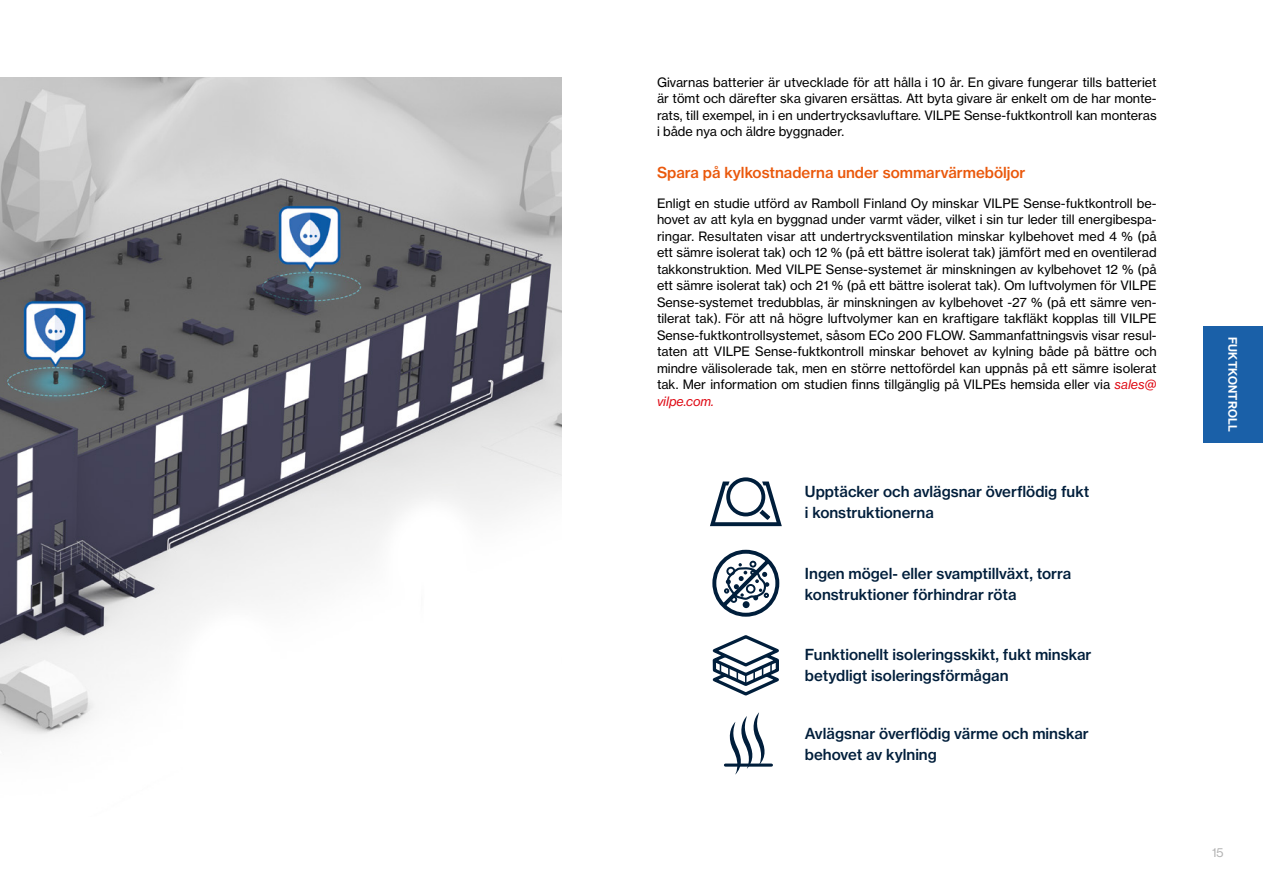
<style>
.page{position:relative;width:1263px;height:893px;background:#fff}
.page>*{position:absolute;margin:0;border:0;box-sizing:border-box;transform-origin:0 0}
.Icon_Text{font:15px/21px "N Haas Grotesk TX Pro 65 Md";color:#001e3b}
.Small_Headlines{font:15px "N Haas Grotesk TX Pro 65 Md";color:#ea580b}
.Body_Text_Neue{font:12.75px/16.5px "N Haas Grotesk TX Pro 55 Rg";color:#000;text-align:justify}
.t1{font:12.75px "N Haas Grotesk DS Pro 55 Rg";color:#b2b2b2}
.t2{font:12px "N Haas Grotesk DS Pro 65 Md";letter-spacing:.015em;color:#fff}
.s1{font-family:"N Haas Grotesk TX Pro 56 It";color:#df0914}
</style>
<div class="page">
<img style="left:0;top:77px;width:561px;height:659px">
<svg style="left:729px;top:712px;width:36px;height:63px"></svg>
<svg style="left:725px;top:763px;width:46px;height:4px"></svg>
<svg style="left:712px;top:635px;width:67px;height:61px"></svg>
<svg style="left:712px;top:549px;width:68px;height:68px"></svg>
<svg style="left:710px;top:477px;width:72px;height:49px"></svg>
<div style="left:1203px;top:326px;width:60px;height:117px;background:#1a60a8"></div>
<p class="Body_Text_Neue" style="left:657px;top:74px;width:501px">Givarnas batterier är utvecklade för att hålla i 10 år. En givare fungerar tills batteriet är tömt och därefter ska givaren ersättas. Att byta givare är enkelt om de har monte&shy;rats, till exempel, in i en undertrycksavluftare. VILPE Sense-fuktkontroll kan monteras i både nya och äldre byggnader.</p>
<p class="Small_Headlines" style="left:657px;top:163px;width:370px">Spara på kylkostnaderna under sommarvärmeböljor</p>
<p class="Body_Text_Neue" style="left:657px;top:195px;width:501px">Enligt en studie utförd av Ramboll Finland Oy minskar VILPE Sense-fuktkontroll be&shy;hovet av att kyla en byggnad under varmt väder, vilket i sin tur leder till energibespa&shy;ringar. Resultaten visar att undertrycksventilation minskar kylbehovet med 4 % (på ett sämre isolerat tak) och 12 % (på ett bättre isolerat tak) jämfört med en oventilerad takkonstruktion. Med VILPE Sense-systemet är minskningen av kylbehovet 12 % (på ett sämre isolerat tak) och 21 % (på ett bättre isolerat tak). Om luftvolymen för VILPE Sense-systemet tredubblas, är minskningen av kylbehovet -27 % (på ett sämre ven&shy;tilerat tak). För att nå högre luftvolymer kan en kraftigare takfläkt kopplas till VILPE Sense-fuktkontrollsystemet, såsom ECo 200 FLOW. Sammanfattningsvis visar resul&shy;taten att VILPE Sense-fuktkontroll minskar behovet av kylning både på bättre och mindre välisolerade tak, men en större nettofördel kan uppnås på ett sämre isolerat tak. Mer information om studien finns tillgänglig på VILPEs hemsida eller via <span class="s1">sales@ vilpe.com.</span></p>
<p class="Icon_Text" style="left:805px;top:481px;width:286px">Upptäcker och avlägsnar överflödig fukt i konstruktionerna</p>
<p class="Icon_Text" style="left:805px;top:563px;width:268px">Ingen mögel- eller svamptillväxt, torra konstruktioner förhindrar röta</p>
<p class="Icon_Text" style="left:805px;top:644px;width:288px">Funktionellt isoleringsskikt, fukt minskar betydligt isoleringsförmågan</p>
<p class="Icon_Text" style="left:805px;top:723px;width:285px">Avlägsnar överflödig värme och minskar behovet av kylning</p>
<p class="t2" style="left:1240px;top:337px;width:96px;rotate:90deg">FUKTKONTROLL</p>
<p class="t1" style="left:1212px;top:845px;width:13px">15</p>
</div>
